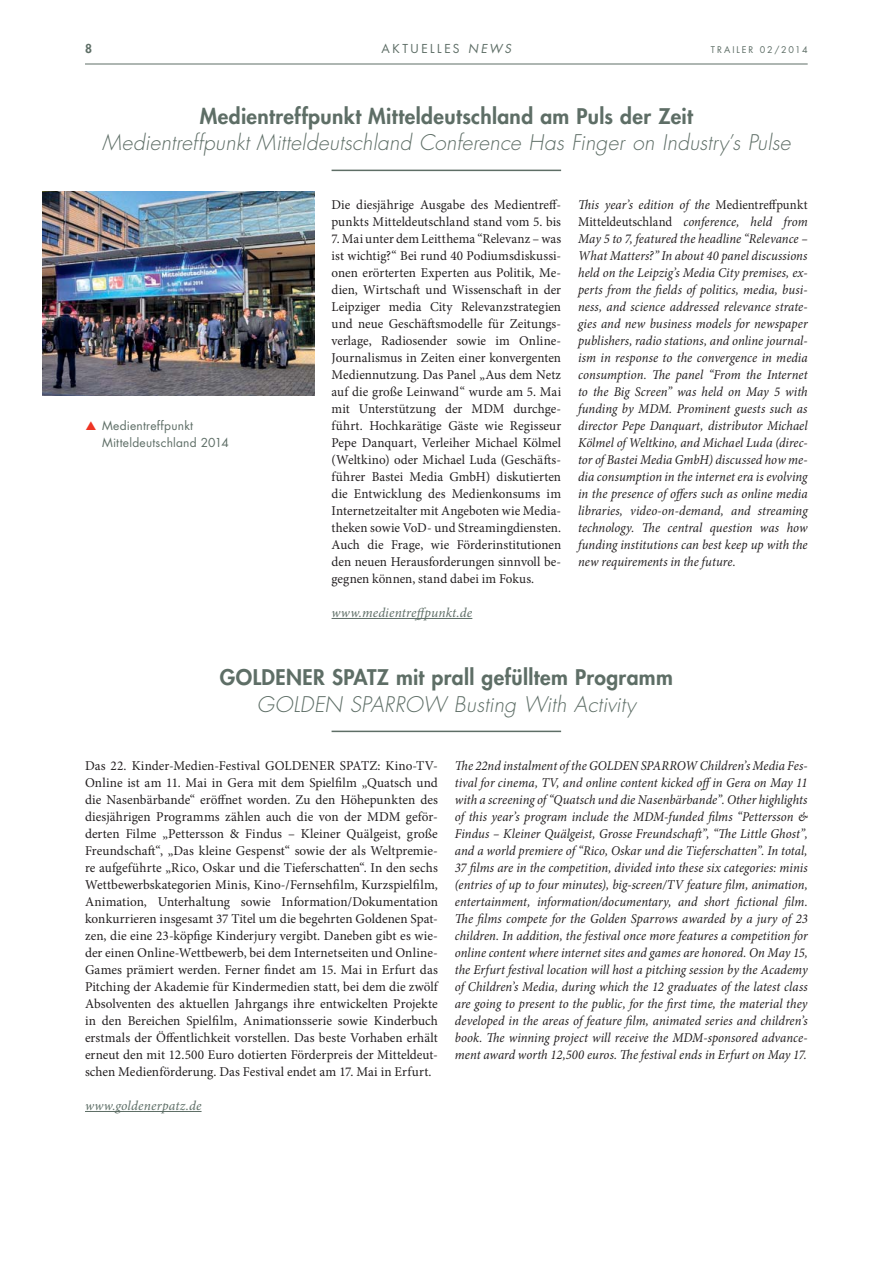
<style>
.page{position:relative;width:893px;height:1263px;background:#fff}
.page>*{position:absolute;margin:0;border:0;box-sizing:border-box;transform-origin:0 0}
.t1{font:italic 300 21px "Futura Std";letter-spacing:.01em;color:#5e6e66}
.t2{font:800 21px "Futura Std";letter-spacing:.015em;color:#5e6e66}
.t3{font:italic 13.5px/17px "Minion Pro";letter-spacing:.005em;color:#231f20;text-align:justify;scale:.94 1}
.t4{font:13.5px/17px "Minion Pro";letter-spacing:.005em;color:#231f20;text-align:justify}
.t5{font:italic 13.5px "Minion Pro";letter-spacing:.015em;color:#5e6e66}
.t6{font:12px/17px "Futura Std";letter-spacing:.025em;color:#5e6e66}
.t7{font:12px "Futura Std";letter-spacing:.21em;color:#5e6e66}
.t8{font:800 12px "Futura Std";color:#5e6e66}
.t9{font:9px "Futura Std";letter-spacing:.215em;color:#5e6e66}
.s1{font-style:italic}
.s2{font-style:normal}
</style>
<div class="page">
<img style="left:43px;top:192px;width:272px;height:204px">
<hr style="left:332px;top:618px;width:140px;height:1px;background:#5e6e66">
<hr style="left:332px;top:170px;width:229px;height:1px;background:#5e6e66">
<hr style="left:85px;top:1111px;width:117px;height:1px;background:#5e6e66">
<hr style="left:332px;top:731px;width:229px;height:1px;background:#5e6e66">
<hr style="left:85px;top:64px;width:723px;height:1px;background:#5e6e66">
<p class="t8" style="left:85px;top:43px;width:8px">8</p>
<p class="t7" style="left:381px;top:43px;width:131px">AKTUELLES <span class="s1">NEWS</span></p>
<p class="t9" style="left:711px;top:45px;width:98px">TRAILER 02/2014</p>
<h1 class="t2" style="left:200px;top:106px;width:495px">Medientreffpunkt Mitteldeutschland am Puls der Zeit</h1>
<h1 class="t1" style="left:102px;top:133px;width:690px">Medientreffpunkt Mitteldeutschland Conference Has Finger on Industry’s Pulse</h1>
<p class="t6" style="left:102px;top:417px;width:128px">Medientreffpunkt<br>Mitteldeutschland 2014</p>
<p class="t4" style="left:332px;top:197px;width:231px">Die diesjährige Ausgabe des Medientreff&shy;punkts Mitteldeutschland stand vom 5. bis</p>
<p class="t4" style="left:332px;top:231px;width:231px">7. Mai unter dem Leitthema “Relevanz – was ist wichtig?“ Bei rund 40 Podiumsdiskussi&shy;onen erörterten Experten aus Politik, Me&shy;dien, Wirtschaft und Wissenschaft in der Leipziger media City Relevanzstrategien und neue Geschäftsmodelle für Zeitungs&shy;verlage, Radiosender sowie im Online-Journalismus in Zeiten einer konvergenten Mediennutzung. Das Panel „Aus dem Netz auf die große Leinwand“ wurde am 5. Mai mit Unterstützung der MDM durchge&shy;führt. Hochkarätige Gäste wie Regisseur Pepe Danquart, Verleiher Michael Kölmel (Weltkino) oder Michael Luda (Geschäfts&shy;führer Bastei Media GmbH) diskutierten die Entwicklung des Medienkonsums im Internetzeitalter mit Angeboten wie Media&shy;theken sowie VoD- und Streamingdiensten.<br>Auch die Frage, wie Förderinstitutionen den neuen Herausforderungen sinnvoll be&shy;gegnen können, stand dabei im Fokus.</p>
<p class="t5" style="left:332px;top:607px;width:142px">www.medientreffpunkt.de</p>
<p class="t3" style="left:578px;top:197px;width:246px">This year’s edition of the <span class="s2">Medientreffpunkt Mitteldeutschland</span> conference, held from May 5 to 7, featured the headline “Relevance – What Matters?” In about 40 panel discussions held on the Leipzig’s Media City premises, ex&shy;perts from the fields of politics, media, busi&shy;ness, and science addressed relevance strate&shy;gies and new business models for newspaper publishers, radio stations, and online journal&shy;ism in response to the convergence in media consumption. The panel “From the Internet to the Big Screen” was held on May 5 with funding by MDM. Prominent guests such as director Pepe Danquart, distributor Michael Kölmel of Weltkino, and Michael Luda (direc&shy;tor of Bastei Media GmbH) discussed how me&shy;dia consumption in the internet era is evolving in the presence of offers such as online media libraries, video-on-demand, and streaming technology. The central question was how funding institutions can best keep up with the new requirements in the future.</p>
<h1 class="t2" style="left:220px;top:667px;width:454px">GOLDENER SPATZ mit prall gefülltem Programm</h1>
<h1 class="t1" style="left:257px;top:694px;width:380px">GOLDEN SPARROW Busting With Activity</h1>
<p class="t4" style="left:85px;top:758px;width:354px">Das 22. Kinder-Medien-Festival GOLDENER SPATZ: Kino-TV-Online ist am 11. Mai in Gera mit dem Spielfilm „Quatsch und die Nasenbärbande“ eröffnet worden. Zu den Höhepunkten des diesjährigen Programms zählen auch die von der MDM geför&shy;derten Filme „Pettersson &amp; Findus – Kleiner Quälgeist, große Freundschaft“, „Das kleine Gespenst“ sowie der als Weltpremie&shy;re aufgeführte „Rico, Oskar und die Tieferschatten“. In den sechs Wettbewerbskategorien Minis, Kino-/Fernsehfilm, Kurzspielfilm, Animation, Unterhaltung sowie Information/Dokumentation konkurrieren insgesamt 37 Titel um die begehrten Goldenen Spat&shy;zen, die eine 23-köpfige Kinderjury vergibt. Daneben gibt es wie&shy;der einen Online-Wettbewerb, bei dem Internetseiten und Online-Games prämiert werden. Ferner findet am 15. Mai in Erfurt das Pitching der Akademie für Kindermedien statt, bei dem die zwölf Absolventen des aktuellen Jahrgangs ihre entwickelten Projekte in den Bereichen Spielfilm, Animationsserie sowie Kinderbuch erstmals der Öffentlichkeit vorstellen. Das beste Vorhaben erhält erneut den mit 12.500 Euro dotierten Förderpreis der Mitteldeut&shy;schen Medienförderung. Das Festival endet am 17. Mai in Erfurt.</p>
<p class="t5" style="left:85px;top:1100px;width:118px">www.goldenerpatz.de</p>
<p class="t3" style="left:455px;top:758px;width:377px">The 22nd instalment of the GOLDEN SPARROW Children’s Media Fes&shy;tival for cinema, TV, and online content kicked offin Gera on May 11 with a screening of “Quatsch und die Nasenbärbande”. Other highlights of this year’s program include the MDM-funded films “Pettersson &amp; Findus – Kleiner Quälgeist, Grosse Freundschaft”, “The Little Ghost”, and a world premiere of “Rico, Oskar und die Tieferschatten”. In total, 37 films are in the competition, divided into these six categories: minis (entries of up to four minutes), big-screen/TV feature film, animation, entertainment, information/documentary, and short fictional film.<br>The films compete for the Golden Sparrows awarded by a jury of 23 children. In addition, the festival once more features a competition for online content where internet sites and games are honored. On May 15, the Erfurt festival location will host a pitching session by the Academy of Children’s Media, during which the 12 graduates of the latest class are going to present to the public, for the first time, the material they developed in the areas of feature film, animated series and children’s book. The winning project will receive the MDM-sponsored advance&shy;ment award worth 12,500 euros. The festival ends in Erfurt on May 17.</p>
</div>
